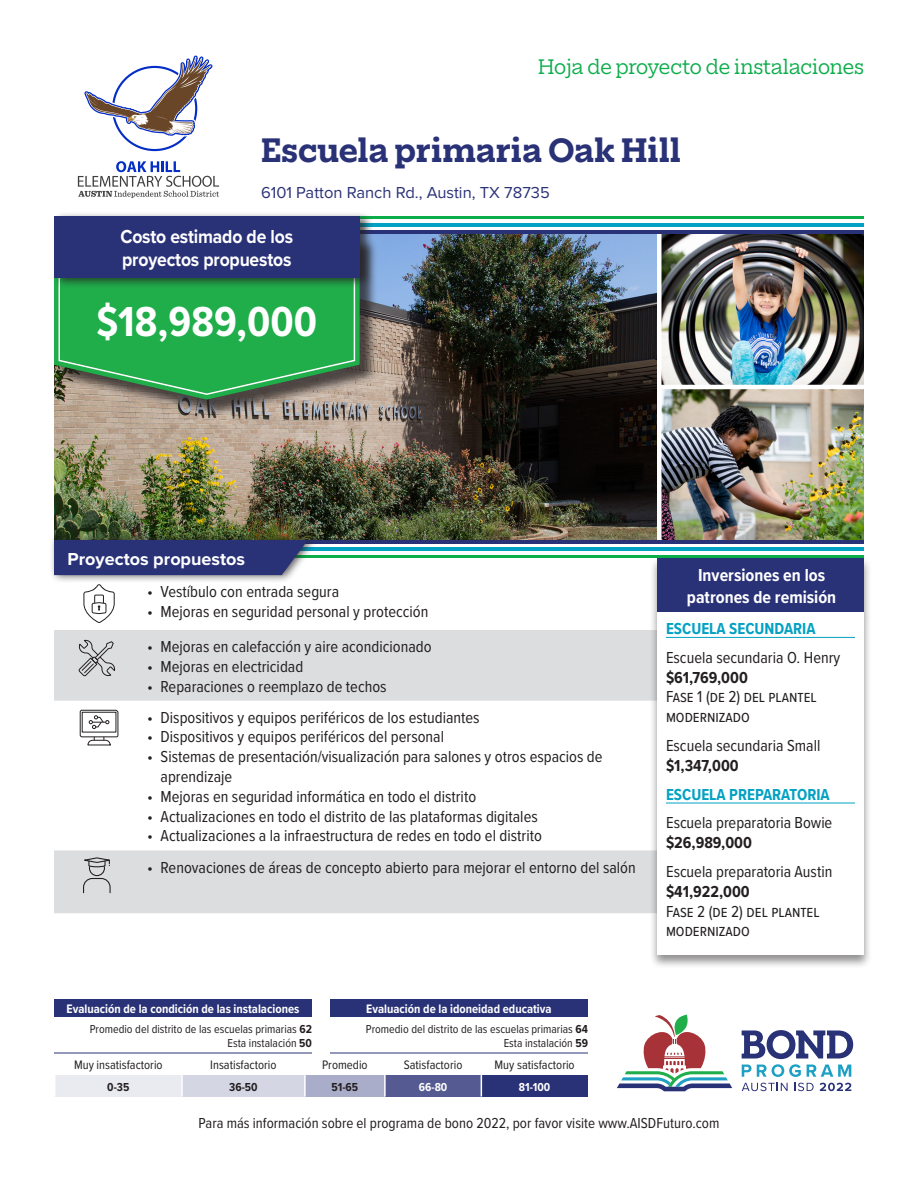
<style>
.page{position:relative;width:918px;height:1188px;background:#fff}
.page>*{position:absolute;margin:0;border:0;box-sizing:border-box;transform-origin:0 0}
.Budget_number{font:700 43.5px "Proxima Nova Cond";color:#fff}
.Facility_Title_-_H1{font:700 31.5px "Elizeth";letter-spacing:-.005em;color:#2a3277}
.Heading_2{font:700 19.5px "Proxima Nova";letter-spacing:-.01em;color:#fff;scale:.9 1}
.Facility{font:19.5px "Elizeth";letter-spacing:-.015em;color:#0cad4b}
.Feeder_H2{font:700 18px/21.6px "Proxima Nova Cond";color:#fff;text-align:center}
.Heading_2-2{font:700 18px "Proxima Nova";color:#fff}
.Feeder_Phase{font:16.5px/19.8px "Proxima Nova Cond";color:#231f20}
.Feeder_Campus{font:16.5px "Proxima Nova Cond";color:#231f20}
.Feeder_Budget{font:700 16.5px "Proxima Nova Cond";color:#231f20}
.Feeder_Heading_Spaci{font:700 16.5px "Proxima Nova Cond";color:#03a1c3}
.Address{font:16.5px "Proxima Nova";color:#2a3277}
.Text_Condensed_11_pt{font:15px "Proxima Nova Cond";color:#231f20}
.Text_Condensed_Cente{font:700 12.75px "Proxima Nova Cond";color:#fff}
.Text_Condensed_Cente-2{font:12.75px "Proxima Nova Cond";color:#231f20}
.Text_Condensed_Cente-3{font:12px "Proxima Nova Cond";color:#231f20}
.ESA_FCA_8pts{font:12px "Proxima Nova Cond";color:#231f20}
.Text_Condensed_Cente-4{font:700 12px "Proxima Nova Cond";color:#231f20}
.Text_Condensed_Cente-5{font:700 12px "Proxima Nova Cond";color:#fff}
.s1{font-weight:700}
</style>
<div class="page">
<img style="left:54px;top:234px;width:810px;height:306px">
<div style="left:657px;top:234px;width:5px;height:306px;background:#fff"></div>
<hr style="left:657px;top:385px;width:207px;height:4px;background:#fff">
<svg style="left:78px;top:161px;width:141px;height:37px"></svg>
<svg style="left:84px;top:55px;width:129px;height:91px"></svg>
<svg style="left:742px;top:1083px;width:46px;height:8px"></svg>
<svg style="left:795px;top:1083px;width:19px;height:8px"></svg>
<svg style="left:820px;top:1083px;width:31px;height:8px"></svg>
<svg style="left:742px;top:1030px;width:111px;height:47px"></svg>
<svg style="left:617px;top:1015px;width:115px;height:76px"></svg>
<svg style="left:318px;top:555px;width:546px;height:3px"></svg>
<hr style="left:261px;top:547px;width:603px;height:4px;background:#03a1c3">
<hr style="left:261px;top:540px;width:603px;height:4px;background:#2a3277">
<svg style="left:374px;top:216px;width:490px;height:3px"></svg>
<hr style="left:54px;top:223px;width:810px;height:4px;background:#03a1c3">
<hr style="left:54px;top:230px;width:810px;height:4px;background:#2a3277">
<hr style="left:54px;top:1053px;width:258px;height:1px;background:#2a3277">
<hr style="left:330px;top:1053px;width:258px;height:1px;background:#2a3277">
<div style="left:56px;top:237px;width:322px;height:181px;background:#231f20;opacity:.75"></div>
<svg style="left:54px;top:289px;width:306px;height:111px;background:#6e9069"></svg>
<svg style="left:59px;top:289px;width:296px;height:106px;background:#2fa751"></svg>
<div style="left:49px;top:532px;width:269px;height:52px;background:#231f20;opacity:.75"></div>
<div style="left:54px;top:540px;width:254px;height:35px;background:#293277"></div>
<div style="left:52px;top:211px;width:322px;height:78px;background:#231f20;opacity:.75"></div>
<div style="left:54px;top:216px;width:306px;height:62px;background:#2a3277"></div>
<svg style="left:54px;top:630px;width:595px;height:283px"></svg>
<svg style="left:83px;top:584px;width:32px;height:39px"></svg>
<svg style="left:78px;top:640px;width:38px;height:37px"></svg>
<svg style="left:79px;top:710px;width:40px;height:36px"></svg>
<svg style="left:79px;top:857px;width:36px;height:37px"></svg>
<div style="left:649px;top:556px;width:223px;height:71px;background:#231f20;opacity:.5"></div>
<div style="left:657px;top:558px;width:207px;height:54px;background:#2a3277"></div>
<div style="left:649px;top:610px;width:223px;height:360px;background:#231f20;opacity:.5"></div>
<div style="left:657px;top:612px;width:207px;height:342px;background:#fff"></div>
<hr style="left:666px;top:637px;width:189px;height:1px;background:#03a1c3">
<hr style="left:666px;top:803px;width:189px;height:1px;background:#03a1c3">
<div style="left:54px;top:999px;width:258px;height:18px;background:#2a3277"></div>
<div style="left:330px;top:999px;width:258px;height:18px;background:#2a3277"></div>
<div style="left:55px;top:1075px;width:127px;height:22px;background:#eaeaf1"></div>
<div style="left:182px;top:1075px;width:123px;height:22px;background:#d4d6e4"></div>
<div style="left:305px;top:1075px;width:80px;height:22px;background:#aaadc9"></div>
<div style="left:385px;top:1075px;width:96px;height:22px;background:#555b92"></div>
<div style="left:481px;top:1075px;width:107px;height:22px;background:#2a3277"></div>
<hr style="left:384px;top:1075px;width:2px;height:22px;background:#fff">
<svg style="left:481px;top:1075px;width:1px;height:22px"></svg>
<hr style="left:304px;top:1075px;width:2px;height:22px;background:#fff">
<hr style="left:54px;top:1075px;width:2px;height:22px;background:#fff">
<hr style="left:181px;top:1075px;width:2px;height:22px;background:#fff">
<p class="Facility" style="left:538px;top:53px;width:327px">Hoja de proyecto de instalaciones</p>
<h1 class="Facility_Title_-_H1" style="left:261px;top:127px;width:422px">Escuela primaria Oak Hill</h1>
<p class="Address" style="left:261px;top:180px;width:290px">6101 Patton Ranch Rd., Austin, TX 78735</p>
<h2 class="Heading_2" style="left:120px;top:222px;width:193px">Costo estimado de los</h2>
<h2 class="Heading_2" style="left:122px;top:245px;width:189px">proyectos propuestos</h2>
<p class="Budget_number" style="left:96px;top:289px;width:222px">$18,989,000</p>
<h2 class="Heading_2-2" style="left:68px;top:545px;width:179px">Proyectos propuestos</h2>
<p class="Feeder_Phase" style="left:147px;top:581px;width:194px">• Vestíbulo con entrada segura</p>
<p class="Feeder_Phase" style="left:147px;top:601px;width:283px">• Mejoras en seguridad personal y protección</p>
<p class="Feeder_Phase" style="left:147px;top:636px;width:286px">• Mejoras en calefacción y aire acondicionado</p>
<p class="Feeder_Phase" style="left:147px;top:656px;width:158px">• Mejoras en electricidad</p>
<p class="Feeder_Phase" style="left:147px;top:676px;width:241px">• Reparaciones o reemplazo de techos</p>
<p class="Feeder_Phase" style="left:147px;top:707px;width:334px">• Dispositivos y equipos periféricos de los estudiantes</p>
<p class="Feeder_Phase" style="left:147px;top:726px;width:298px">• Dispositivos y equipos periféricos del personal</p>
<p class="Feeder_Phase" style="left:161px;top:746px;width:443px;text-indent:-14px">• Sistemas de presentación/visualización para salones y otros espacios de aprendizaje</p>
<p class="Feeder_Phase" style="left:147px;top:786px;width:331px">• Mejoras en seguridad informática en todo el distrito</p>
<p class="Feeder_Phase" style="left:147px;top:806px;width:392px">• Actualizaciones en todo el distrito de las plataformas digitales</p>
<p class="Feeder_Phase" style="left:147px;top:825px;width:396px">• Actualizaciones a la infraestructura de redes en todo el distrito</p>
<p class="Feeder_Phase" style="left:147px;top:856px;width:490px">• Renovaciones de áreas de concepto abierto para mejorar el entorno del salón</p>
<p class="Text_Condensed_Cente" style="left:67px;top:999px;width:234px">Evaluación de la condición de las instalaciones</p>
<p class="Text_Condensed_Cente-3" style="left:90px;top:1020px;width:224px">Promedio del distrito de las escuelas primarias <span class="s1">62</span></p>
<p class="Text_Condensed_Cente-3" style="left:228px;top:1034px;width:86px">Esta instalación <span class="s1">50</span></p>
<p class="Text_Condensed_Cente" style="left:366px;top:999px;width:187px">Evaluación de la idoneidad educativa</p>
<p class="ESA_FCA_8pts" style="left:366px;top:1020px;width:224px">Promedio del distrito de las escuelas primarias <span class="s1">64</span></p>
<p class="ESA_FCA_8pts" style="left:504px;top:1034px;width:86px">Esta instalación <span class="s1">59</span></p>
<h2 class="Feeder_H2" style="left:687px;top:564px;width:151px">Inversiones en los patrones de remisión</h2>
<h2 class="Feeder_Heading_Spaci" style="left:666px;top:616px;width:151px">ESCUELA SECUNDARIA</h2>
<p class="Feeder_Campus" style="left:666px;top:645px;width:176px">Escuela secundaria O. Henry</p>
<p class="Feeder_Budget" style="left:666px;top:665px;width:83px">$61,769,000</p>
<p class="Feeder_Phase" style="left:666px;top:686px;width:152px">Fase 1 (de 2) del plantel modernizado</p>
<p class="Feeder_Campus" style="left:666px;top:733px;width:156px">Escuela secundaria Small</p>
<p class="Feeder_Budget" style="left:666px;top:753px;width:74px">$1,347,000</p>
<h2 class="Feeder_Heading_Spaci" style="left:666px;top:782px;width:165px">ESCUELA PREPARATORIA</h2>
<p class="Feeder_Campus" style="left:666px;top:811px;width:168px">Escuela preparatoria Bowie</p>
<p class="Feeder_Budget" style="left:666px;top:831px;width:88px">$26,989,000</p>
<p class="Feeder_Campus" style="left:666px;top:859px;width:168px">Escuela preparatoria Austin</p>
<p class="Feeder_Budget" style="left:666px;top:879px;width:85px">$41,922,000</p>
<p class="Feeder_Phase" style="left:666px;top:901px;width:155px">Fase 2 (de 2) del plantel modernizado</p>
<p class="Text_Condensed_Cente-2" style="left:74px;top:1055px;width:90px">Muy insatisfactorio</p>
<p class="Text_Condensed_Cente-2" style="left:210px;top:1055px;width:68px">Insatisfactorio</p>
<p class="Text_Condensed_Cente-2" style="left:322px;top:1055px;width:47px">Promedio</p>
<p class="Text_Condensed_Cente-2" style="left:404px;top:1055px;width:60px">Satisfactorio</p>
<p class="Text_Condensed_Cente-2" style="left:495px;top:1055px;width:82px">Muy satisfactorio</p>
<p class="Text_Condensed_Cente-4" style="left:107px;top:1078px;width:24px">0-35</p>
<p class="Text_Condensed_Cente-4" style="left:229px;top:1078px;width:30px">36-50</p>
<p class="Text_Condensed_Cente-4" style="left:332px;top:1078px;width:28px">51-65</p>
<p class="Text_Condensed_Cente-5" style="left:419px;top:1078px;width:30px">66-80</p>
<p class="Text_Condensed_Cente-5" style="left:519px;top:1078px;width:33px">81-100</p>
<p class="Text_Condensed_11_pt" style="left:199px;top:1112px;width:522px">Para más información sobre el programa de bono 2022, por favor visite www.AISDFuturo.com</p>
</div>
